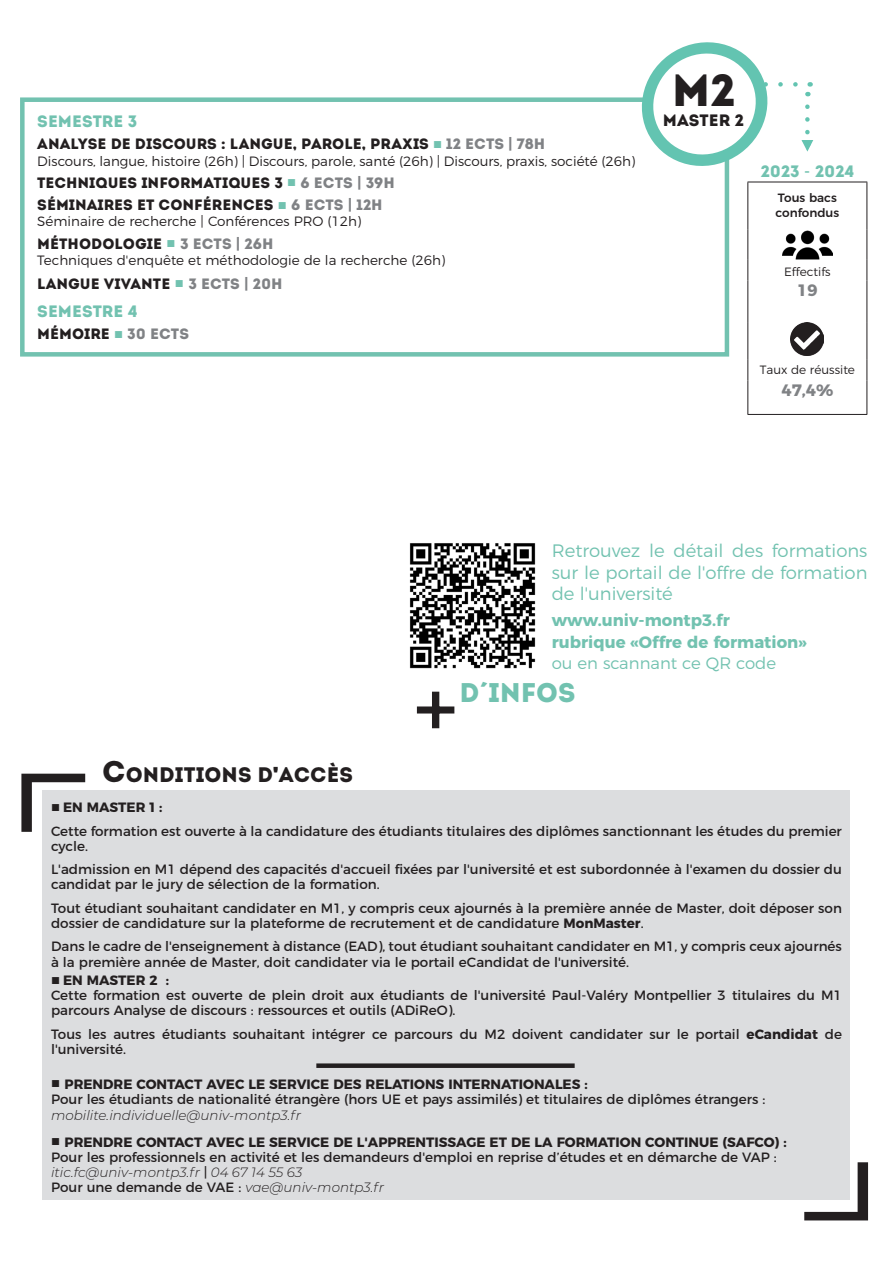
<style>
.page{position:relative;width:893px;height:1263px;background:#fff}
.page>*{position:absolute;margin:0;border:0;box-sizing:border-box;transform-origin:0 0}
.t1{font:45px "Intro";color:#231f20}
.t2{font:27px "Intro";color:#72c2b0}
.t3{font:21px "Intro";color:#231f20}
.t4{font:300 18px/21.6px "Montserrat";color:#72c2b0;text-align:justify}
.t5{font:700 16.5px/21.6px "Montserrat";color:#72c2b0}
.t6{font:16.5px "Intro";color:#72c2b0}
.t7{font:16.5px "Intro";color:#231f20}
.t8{font:700 16.5px "Montserrat";color:#808285}
.t9{font:15px "Intro";color:#231f20}
.t10{font:13.5px/15px "Montserrat";color:#231f20}
.t11{font:300 13.5px "Montserrat";color:#231f20}
.t12{font:700 13.5px "Montserrat";color:#231f20}
.t13{font:italic 300 13.5px "Montserrat";color:#231f20}
.t14{font:300 12px "Montserrat";color:#231f20}
.t15{font:500 12px "Montserrat";color:#231f20}
.s1{font-family:"Arial";color:#72c2b0}
.s2{color:#808285}
.s3{font-family:"Montserrat";font-weight:700;color:#808285}
.s4{font-family:"Montserrat";font-weight:500}
.s5{font-weight:800}
.s6{font-size:30px}
.s7{font-family:"Arial";font-weight:900}
.s8{font-weight:300}
.s9{font-family:"Arial";font-weight:400;font-size:15px}
.s10{font-weight:700}
.s11{font-weight:400;font-style:normal}
.s12{font-weight:300;font-style:italic}
</style>
<div class="page">
<div style="left:20px;top:97px;width:709px;height:260px;border:4px solid #72c2b0"></div>
<div style="left:43px;top:790px;width:807px;height:410px;background:#dcdddf"></div>
<div style="left:316px;top:1063px;width:259px;height:5px;background:#231f20"></div>
<svg style="left:804px;top:1162px;width:64px;height:58px"></svg>
<svg style="left:21px;top:774px;width:64px;height:58px"></svg>
<img style="left:409px;top:543px;width:127px;height:126px">
<svg style="left:416px;top:691px;width:39px;height:38px"></svg>
<svg style="left:633px;top:42px;width:181px;height:132px"></svg>
<hr style="left:747px;top:182px;width:120px;height:1px;background:#231f20">
<hr style="left:747px;top:182px;width:1px;height:47px;background:#231f20">
<hr style="left:866px;top:182px;width:1px;height:47px;background:#231f20">
<hr style="left:747px;top:229px;width:1px;height:30px;background:#231f20">
<hr style="left:866px;top:229px;width:1px;height:30px;background:#231f20">
<svg style="left:747px;top:259px;width:1px;height:21px"></svg>
<svg style="left:866px;top:259px;width:1px;height:21px"></svg>
<hr style="left:747px;top:280px;width:1px;height:43px;background:#231f20">
<hr style="left:866px;top:280px;width:1px;height:43px;background:#231f20">
<hr style="left:747px;top:323px;width:1px;height:36px;background:#231f20">
<hr style="left:866px;top:323px;width:1px;height:36px;background:#231f20">
<svg style="left:747px;top:359px;width:1px;height:21px"></svg>
<svg style="left:866px;top:359px;width:1px;height:21px"></svg>
<hr style="left:747px;top:380px;width:1px;height:34px;background:#231f20">
<hr style="left:866px;top:380px;width:1px;height:34px;background:#231f20">
<hr style="left:747px;top:414px;width:120px;height:1px;background:#231f20">
<img style="left:782px;top:230px;width:50px;height:30px">
<img style="left:791px;top:323px;width:33px;height:33px">
<p class="t6" style="left:37px;top:111px;width:102px">SEMESTRE 3</p>
<p class="t9" style="left:37px;top:135px;width:509px">ANALYSE DE DISCOURS : LANGUE, PAROLE, PRAXIS <span class="s1">■</span> <span class="s2">12 ECTS</span> <span class="s3">|</span> <span class="s2">78H</span></p>
<p class="t11" style="left:37px;top:150px;width:600px">Discours, langue, histoire (26h) | Discours, parole, santé (26h) | Discours, praxis, société (26h)</p>
<p class="t9" style="left:37px;top:174px;width:359px">TECHNIQUES INFORMATIQUES 3 <span class="s1">■</span> <span class="s2">6 ECTS</span> <span class="s3">|</span> <span class="s2">39H</span></p>
<p class="t9" style="left:37px;top:196px;width:347px">SÉMINAIRES ET CONFÉRENCES <span class="s1">■</span> <span class="s2">6 ECTS</span> <span class="s3">|</span> <span class="s2">12H</span></p>
<p class="t11" style="left:37px;top:211px;width:326px">Séminaire de recherche | Conférences PRO (12h)</p>
<p class="t9" style="left:37px;top:234px;width:238px">MÉTHODOLOGIE <span class="s1">■</span> <span class="s2">3 ECTS</span> <span class="s3">|</span> <span class="s2">26H</span></p>
<p class="t11" style="left:37px;top:249px;width:410px">Techniques d'enquête et méthodologie de la recherche (26h)</p>
<p class="t9" style="left:37px;top:275px;width:247px">LANGUE VIVANTE <span class="s1">■</span> <span class="s2">3 ECTS</span> <span class="s3">|</span> <span class="s2">20H</span></p>
<p class="t6" style="left:37px;top:301px;width:102px">SEMESTRE 4</p>
<p class="t9" style="left:37px;top:325px;width:153px">MÉMOIRE <span class="s1">■</span> <span class="s2">30 ECTS</span></p>
<p class="t1" style="left:672px;top:63px;width:65px">M2</p>
<p class="t7" style="left:663px;top:110px;width:82px">MASTER 2</p>
<p class="t6" style="left:761px;top:162px;width:95px">2023 <span class="s4">-</span> 2024</p>
<p class="t15" style="left:778px;top:188px;width:60px">Tous bacs</p>
<p class="t15" style="left:776px;top:203px;width:65px">confondus</p>
<p class="t14" style="left:784px;top:262px;width:48px">Effectifs</p>
<p class="t8" style="left:797px;top:277px;width:22px">19</p>
<p class="t14" style="left:760px;top:361px;width:97px">Taux de réussite</p>
<p class="t8" style="left:781px;top:377px;width:53px">47,4<span class="s5">%</span></p>
<p class="t3" style="left:102px;top:762px;width:252px"><span class="s6">C</span>ONDITIONS D<span class="s7">'</span>ACCÈS</p>
<p class="t4" style="left:552px;top:538px;width:317px">Retrouvez le détail des formations sur le portail de l'offre de formation de l'université</p>
<p class="t5" style="left:552px;top:608px;width:256px">www.univ-montp3.fr rubrique «Offre de formation» <span class="s8">ou en scannant ce QR code</span></p>
<p class="t2" style="left:459px;top:677px;width:118px">D´INFOS</p>
<p class="t12" style="left:51px;top:796px;width:113px"><span class="s9">■</span> EN MASTER 1 :</p>
<p class="t10" style="left:51px;top:822px;width:792px">Cette formation est ouverte à la candidature des étudiants titulaires des diplômes sanctionnant les études du premier cycle.</p>
<p class="t10" style="left:51px;top:861px;width:792px">L'admission en M1 dépend des capacités d'accueil fixées par l'université et est subordonnée à l'examen du dossier du candidat par le jury de sélection de la formation.</p>
<p class="t10" style="left:51px;top:899px;width:792px">Tout étudiant souhaitant candidater en M1, y compris ceux ajournés à la première année de Master, doit déposer son dossier de candidature sur la plateforme de recrutement et de candidature <span class="s10">MonMaster</span>.</p>
<p class="t10" style="left:51px;top:937px;width:792px;line-height:16.2px">Dans le cadre de l'enseignement à distance (EAD), tout étudiant souhaitant candidater en M1, y compris ceux ajournés à la première année de Master, doit candidater via le portail eCandidat de l'université.</p>
<p class="t12" style="left:51px;top:969px;width:120px"><span class="s9">■</span> EN MASTER 2 :</p>
<p class="t10" style="left:51px;top:987px;width:792px">Cette formation est ouverte de plein droit aux étudiants de l'université Paul-Valéry Montpellier 3 titulaires du M1 parcours Analyse de discours : ressources et outils (ADiReO).</p>
<p class="t10" style="left:51px;top:1025px;width:792px">Tous les autres étudiants souhaitant intégrer ce parcours du M2 doivent candidater sur le portail <span class="s10">eCandidat</span> de l'université.</p>
<p class="t12" style="left:51px;top:1073px;width:538px"><span class="s9">■</span> PRENDRE CONTACT AVEC LE SERVICE DES RELATIONS INTERNATIONALES :</p>
<p class="t10" style="left:51px;top:1090px;width:716px">Pour les étudiants de nationalité étrangère (hors UE et pays assimilés) et titulaires de diplômes étrangers :</p>
<p class="t13" style="left:51px;top:1106px;width:252px">mobilite.individuelle@univ-montp3.fr</p>
<p class="t12" style="left:51px;top:1131px;width:737px"><span class="s9">■</span> PRENDRE CONTACT AVEC LE SERVICE DE L'APPRENTISSAGE ET DE LA FORMATION CONTINUE (SAFCO) :</p>
<p class="t10" style="left:51px;top:1148px;width:727px">Pour les professionnels en activité et les demandeurs d'emploi en reprise d’études et en démarche de VAP :</p>
<p class="t13" style="left:51px;top:1162px;width:253px">itic.fc@univ-montp3.fr <span class="s11">|</span> 04 67 14 55 63</p>
<p class="t10" style="left:51px;top:1178px;width:335px">Pour une demande de VAE : <span class="s12">vae@univ-montp3.fr</span></p>
</div>
